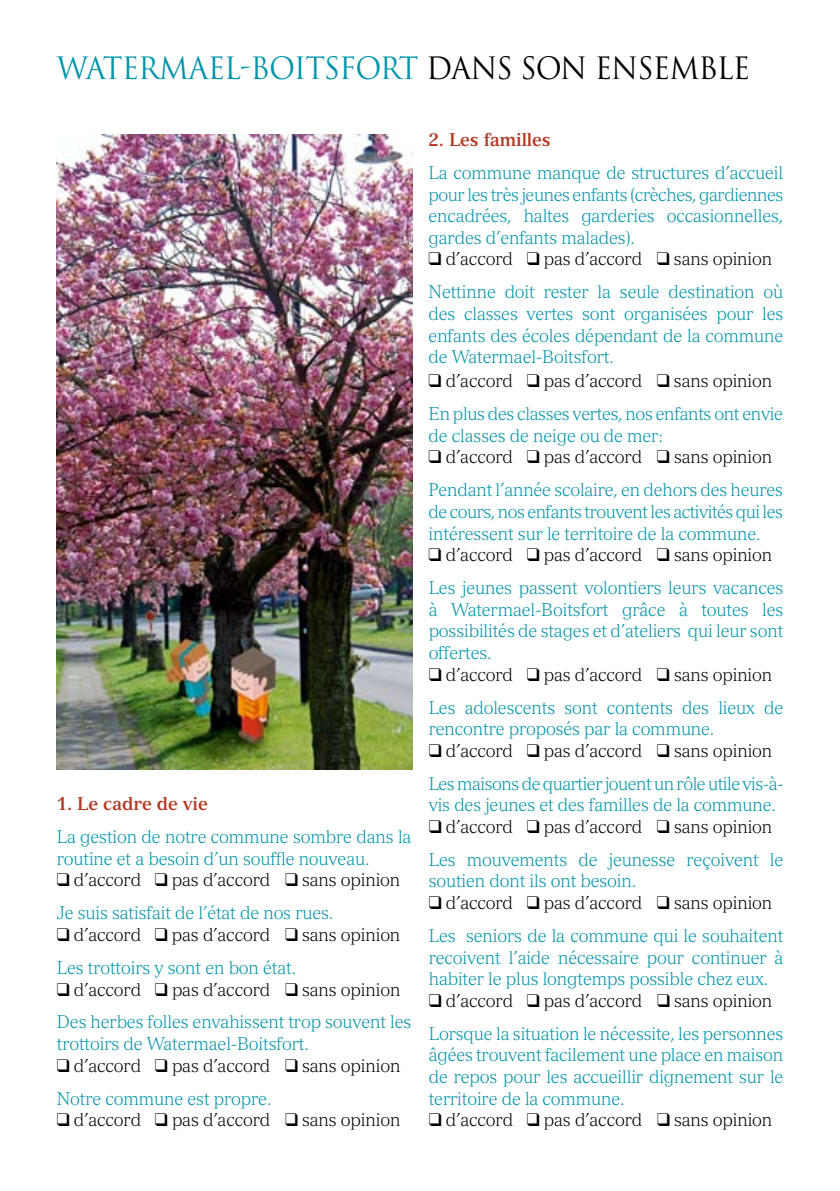
<style>
.page{position:relative;width:840px;height:1191px;background:#fff}
.page>*{position:absolute;margin:0;border:0;box-sizing:border-box;transform-origin:0 0}
.t1{font:30px "Trajan Pro";letter-spacing:-.03em;color:#0094aa;scale:.95 1}
.t2{font:30px "Trajan Pro";letter-spacing:-.03em;color:#000;scale:.95 1}
.t3{font:300 18px/21.6px "Versailles LT Std";letter-spacing:-.01em;color:#0092a7;scale:.95 1}
.t4{font:300 18px/33px "Versailles LT Std";letter-spacing:-.01em;color:#000;scale:.95 1}
.t5{font:300 18px/21.6px "Versailles LT Std";letter-spacing:-.03em;color:#0092a7;scale:.95 1}
.t6{font:700 18px "Versailles LT Std";letter-spacing:-.01em;color:#b33821;scale:.95 1}
.s1{color:#000}
.s2{color:#0092a7}
</style>
<div class="page">
<img style="left:57px;top:135px;width:355px;height:634px">
<h1 class="t1" style="left:57px;top:49px;width:437px">WATERMAEL-BOITSFORT <span class="s1">DANS</span></h1>
<h1 class="t2" style="left:520px;top:49px;width:23px">SON</h1>
<h1 class="t2" style="left:594px;top:49px;width:165px">ENSEMBLE</h1>
<p class="t6" style="left:57px;top:793px;width:160px">1. Le cadre de vie</p>
<p class="t3" style="left:57px;top:826px;width:374px">La gestion de notre commune sombre dans la routine et a besoin d’un souffle nouveau.</p>
<p class="t3" style="left:57px;top:863px;width:363px;line-height:33px"><span class="s1">❑ d’accord</span> <span class="s1">❑ pas d’accord</span> <span class="s1">❑ sans opinion<br></span>Je suis satisfait de l’état de nos rues.</p>
<p class="t4" style="left:57px;top:918px;width:363px">❑ d’accord ❑ pas d’accord ❑ sans opinion<br><span class="s2">Les trottoirs y sont en bon état.</span></p>
<p class="t3" style="left:57px;top:972px;width:374px;line-height:33px"><span class="s1">❑ d’accord</span> <span class="s1">❑ pas d’accord</span> <span class="s1">❑ sans opinion<br></span>Des herbes folles envahissent trop souvent les</p>
<p class="t3" style="left:57px;top:1033px;width:266px">trottoirs de Watermael-Boitsfort.</p>
<p class="t4" style="left:57px;top:1048px;width:363px">❑ d’accord ❑ pas d’accord ❑ sans opinion<br><span class="s2">Notre commune est propre.</span></p>
<p class="t4" style="left:57px;top:1103px;width:363px">❑ d’accord ❑ pas d’accord ❑ sans opinion</p>
<p class="t6" style="left:428px;top:129px;width:130px">2. Les familles</p>
<p class="t3" style="left:428px;top:162px;width:375px;text-align:justify">La commune manque de structures d’accueil pour les très jeunes enfants (crèches, gardiennes encadrées, haltes garderies occasionnelles, gardes d’enfants malades).</p>
<p class="t3" style="left:428px;top:243px;width:375px;line-height:33px"><span class="s1">❑ d’accord</span> <span class="s1">❑ pas d’accord</span> <span class="s1">❑ sans opinion<br></span>Nettinne doit rester la seule destination où</p>
<p class="t3" style="left:428px;top:303px;width:375px;text-align:justify">des classes vertes sont organisées pour les enfants des écoles dépendant de la commune de Watermael-Boitsfort.</p>
<p class="t3" style="left:428px;top:364px;width:374px;line-height:33px"><span class="s1">❑ d’accord</span> <span class="s1">❑ pas d’accord</span> <span class="s1">❑ sans opinion<br></span>En plus des classes vertes, nos enfants ont envie</p>
<p class="t3" style="left:428px;top:425px;width:248px">de classes de neige ou de mer:</p>
<p class="t3" style="left:428px;top:440px;width:374px;line-height:33px"><span class="s1">❑ d’accord</span> <span class="s1">❑ pas d’accord</span> <span class="s1">❑ sans opinion<br></span>Pendant l’année scolaire, en dehors des heures</p>
<p class="t5" style="left:428px;top:501px;width:374px">de cours, nos enfants trouvent les activités qui les intéressent sur le territoire de la commune.</p>
<p class="t3" style="left:428px;top:538px;width:374px;line-height:33px"><span class="s1">❑ d’accord</span> <span class="s1">❑ pas d’accord</span> <span class="s1">❑ sans opinion<br></span>Les jeunes passent volontiers leurs vacances</p>
<p class="t3" style="left:428px;top:598px;width:375px;text-align:justify">à Watermael-Boitsfort grâce à toutes les possibilités de stages et d’ateliers qui leur sont offertes.</p>
<p class="t3" style="left:428px;top:658px;width:374px;line-height:33px"><span class="s1">❑ d’accord</span> <span class="s1">❑ pas d’accord</span> <span class="s1">❑ sans opinion<br></span>Les adolescents sont contents des lieux de</p>
<p class="t3" style="left:428px;top:718px;width:302px">rencontre proposés par la commune.</p>
<p class="t5" style="left:428px;top:734px;width:374px;line-height:33px"><span class="s1">❑ d’accord</span> <span class="s1">❑ pas d’accord</span> <span class="s1">❑ sans opinion<br></span>Les maisons de quartier jouent un rôle utile vis-à-</p>
<p class="t3" style="left:428px;top:794px;width:367px">vis des jeunes et des familles de la commune.</p>
<p class="t3" style="left:428px;top:810px;width:374px;line-height:33px"><span class="s1">❑ d’accord</span> <span class="s1">❑ pas d’accord</span> <span class="s1">❑ sans opinion<br></span>Les mouvements de jeunesse reçoivent le</p>
<p class="t3" style="left:428px;top:870px;width:220px">soutien dont ils ont besoin.</p>
<p class="t3" style="left:428px;top:886px;width:375px;line-height:33px"><span class="s1">❑ d’accord</span> <span class="s1">❑ pas d’accord</span> <span class="s1">❑ sans opinion<br></span>Les seniors de la commune qui le souhaitent</p>
<p class="t3" style="left:428px;top:946px;width:374px">recoivent l’aide nécessaire pour continuer à habiter le plus longtemps possible chez eux.</p>
<p class="t3" style="left:428px;top:984px;width:374px;line-height:33px"><span class="s1">❑ d’accord</span> <span class="s1">❑ pas d’accord</span> <span class="s1">❑ sans opinion<br></span>Lorsque la situation le nécessite, les personnes</p>
<p class="t3" style="left:428px;top:1044px;width:374px;text-align:justify">âgées trouvent facilement une place en maison de repos pour les accueillir dignement sur le territoire de la commune.</p>
<p class="t4" style="left:428px;top:1103px;width:363px">❑ d’accord ❑ pas d’accord ❑ sans opinion</p>
</div>
